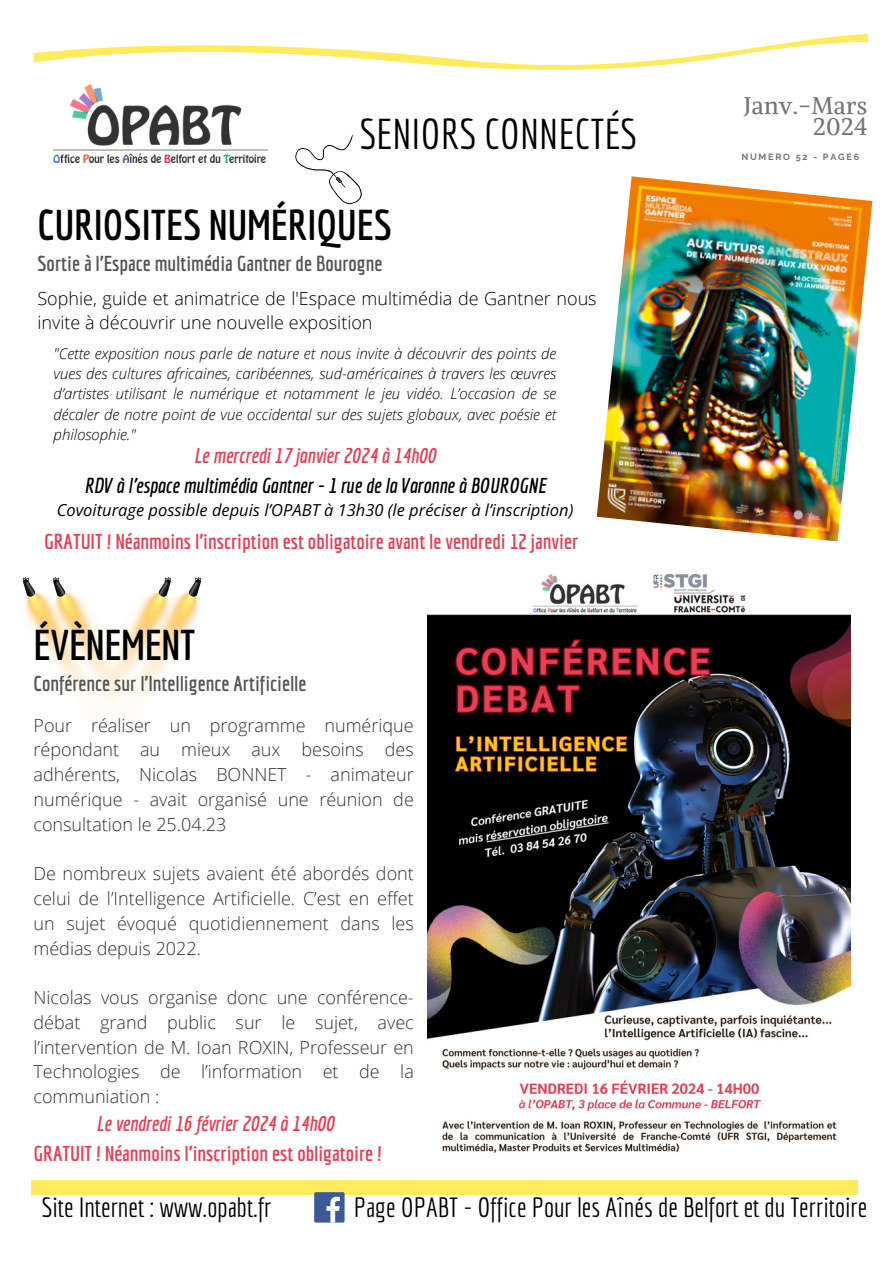
<style>
.page{position:relative;width:893px;height:1264px;background:#fff}
.page>*{position:absolute;margin:0;border:0;box-sizing:border-box;transform-origin:0 0}
.t1{font:700 42px "Economica";color:#000}
.t2{font:42px "Economica";color:#000}
.t3{font:27px "Economica";color:#000}
.t4{font:24px "Alike";letter-spacing:.015em;color:#737373}
.t5{font:700 21px "Economica";color:#e73c51}
.t6{font:700 21px "Economica";color:#545454}
.t7{font:italic 700 21px "Economica";color:#e73c51}
.t8{font:italic 700 21px "Economica";color:#000}
.t9{font:300 18px/24.8px "Open Sans";color:#323232;text-align:justify}
.t10{font:300 18px/24.8px "Open Sans";color:#000}
.t11{font:italic 16.5px "Open Sans";color:#000}
.t12{font:italic 300 15px/20.2px "Open Sans";color:#000;text-align:justify}
.t13{font:700 9px "Raleway";letter-spacing:.2em;color:#737373}
</style>
<div class="page">
<svg style="left:103px;top:34px;width:765px;height:14px"></svg>
<svg style="left:34px;top:48px;width:752px;height:115px"></svg>
<div style="left:31px;top:1180px;width:826px;height:14px;background:#ffeb5b"></div>
<img style="left:54px;top:84px;width:213px;height:79px">
<img style="left:597px;top:176px;width:275px;height:365px">
<div style="left:314px;top:1192px;width:30px;height:30px;background:#3d5a98;border-radius:2px"></div>
<svg style="left:326px;top:1196px;width:14px;height:26px"></svg>
<svg style="left:295px;top:134px;width:66px;height:70px"></svg>
<img style="left:427px;top:574px;width:423px;height:580px">
<img style="left:22px;top:577px;width:180px;height:125px">
<p class="t2" style="left:360px;top:109px;width:279px">SENIORS CONNECTÉS</p>
<p class="t1" style="left:37px;top:200px;width:356px">CURIOSITES NUMÉRIQUES</p>
<p class="t6" style="left:37px;top:251px;width:346px">Sortie à l’Espace multimédia Gantner de Bourogne</p>
<p class="t10" style="left:37px;top:285px;width:560px">Sophie, guide et animatrice de l'Espace multimédia de Gantner nous invite à découvrir une nouvelle exposition</p>
<p class="t12" style="left:54px;top:343px;width:504px">"Cette exposition nous parle de nature et nous invite à découvrir des points de vues des cultures africaines, caribéennes, sud-américaines à travers les œuvres d’artistes utilisant le numérique et notamment le jeu vidéo. L’occasion de se décaler de notre point de vue occidental sur des sujets globaux, avec poésie et philosophie."</p>
<p class="t7" style="left:194px;top:443px;width:243px">Le mercredi 17 janvier 2024 à 14h00</p>
<p class="t8" style="left:84px;top:472px;width:463px">RDV à l’espace multimédia Gantner - 1 rue de la Varonne à BOUROGNE</p>
<p class="t11" style="left:57px;top:498px;width:518px">Covoiturage possible depuis l’OPABT à 13h30 (le préciser à l’inscription)</p>
<p class="t5" style="left:44px;top:529px;width:535px">GRATUIT ! Néanmoins l’inscription est obligatoire avant le vendredi 12 janvier</p>
<p class="t1" style="left:34px;top:620px;width:163px">ÉVÈNEMENT</p>
<p class="t6" style="left:34px;top:671px;width:274px">Conférence sur l’Intelligence Artificielle</p>
<p class="t9" style="left:34px;top:712px;width:382px">Pour réaliser un programme numérique répondant au mieux aux besoins des adhérents, Nicolas BONNET - animateur numérique - avait organisé une réunion de consultation le 25.04.23</p>
<p class="t9" style="left:34px;top:860px;width:382px">De nombreux sujets avaient été abordés dont celui de l’Intelligence Artificielle. C’est en effet un sujet évoqué quotidiennement dans les médias depuis 2022.</p>
<p class="t9" style="left:34px;top:984px;width:382px">Nicolas vous organise donc une conférence&shy;débat grand public sur le sujet, avec l’intervention de M. Ioan ROXIN, Professeur en Technologies de l’information et de la communiation :</p>
<p class="t7" style="left:96px;top:1111px;width:239px">Le vendredi 16 février 2024 à 14h00</p>
<p class="t5" style="left:34px;top:1141px;width:350px">GRATUIT ! Néanmoins l’inscription est obligatoire !</p>
<p class="t4" style="left:743px;top:91px;width:125px">Janv.-Mars</p>
<p class="t4" style="left:813px;top:112px;width:56px">2024</p>
<p class="t13" style="left:741px;top:151px;width:119px">NUMERO 52 - PAGE6</p>
<p class="t3" style="left:42px;top:1190px;width:231px">Site Internet : www.opabt.fr</p>
<p class="t3" style="left:353px;top:1190px;width:515px">Page OPABT - Office Pour les Aînés de Belfort et du Territoire</p>
</div>
